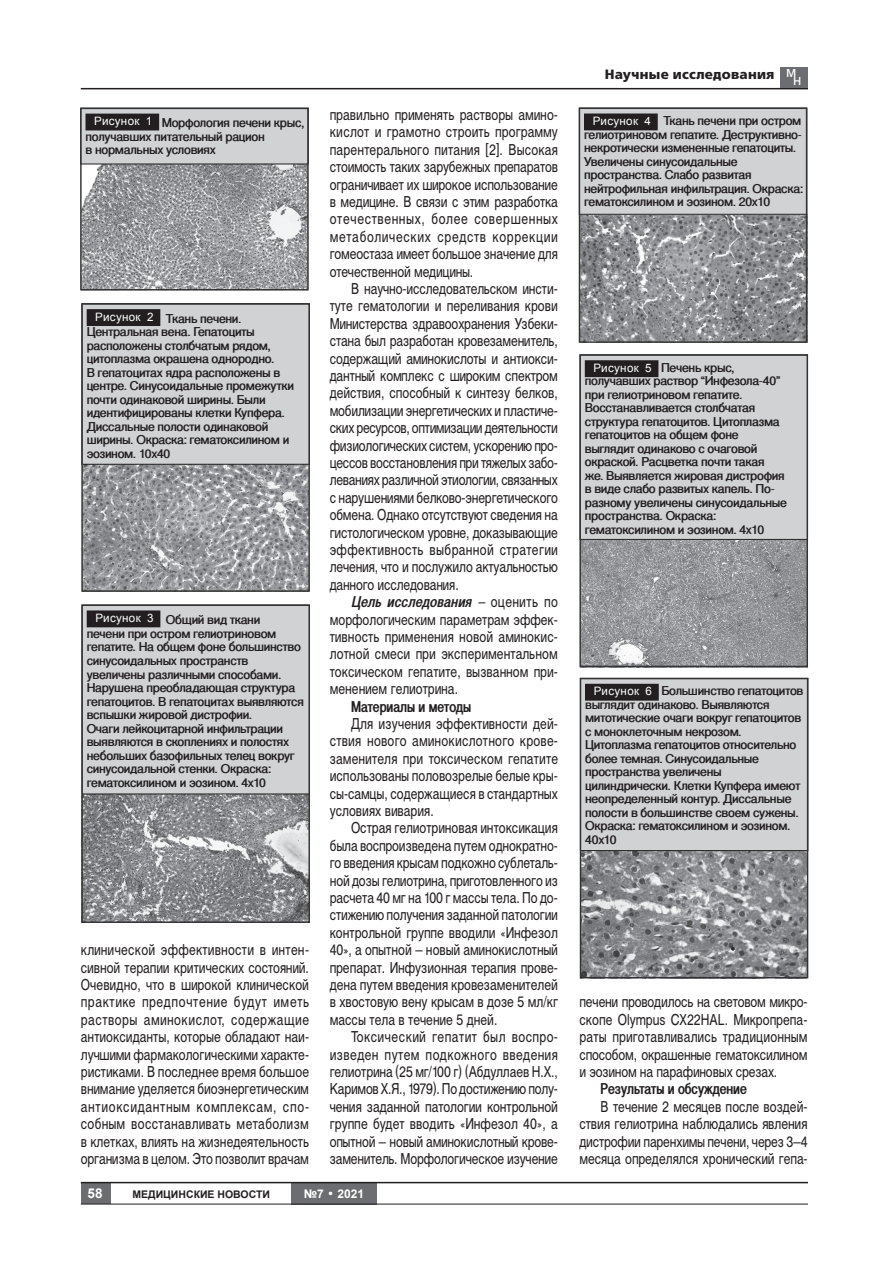
<style>
.page{position:relative;width:893px;height:1263px;background:#fff}
.page>*{position:absolute;margin:0;border:0;box-sizing:border-box;transform-origin:0 0}
.Мн_осн_9{font:15px/17.4px "Helvetica Narrow";letter-spacing:-.01em;color:#231f20;text-align:justify}
.Мн_осн_9-2{font:700 15px "Helvetica Narrow";color:#231f20}
.t1{font:15px "Arial";color:#fff}
.Верхний_правый_колон{font:700 13.5px "Foreigner";letter-spacing:.02em;color:#231f20}
.Литература{font:700 13.5px "Arial";color:#fff}
.Имя_таблицы{font:700 12px/13.5px "Nimbus Sans";letter-spacing:-.025em;color:#231f20}
.t2{font:700 12px "Arial";color:#fff}
.Рисунок{font:11.55px "Arial";letter-spacing:.025em;color:#fff}
.t3{font:700 10.5px "Arial";color:#231f20}
.s1{font-weight:700;font-style:italic}
</style>
<div class="page">
<hr style="left:81px;top:88px;width:727px;height:1px;background:#231f20">
<div style="left:81px;top:1183px;width:29px;height:21px;background:#6c6d70"></div>
<div style="left:781px;top:67px;width:27px;height:20px;background:#6c6d70"></div>
<div style="left:291px;top:1183px;width:85px;height:21px;background:#6c6d70"></div>
<hr style="left:81px;top:1182px;width:727px;height:1px;background:#231f20">
<hr style="left:81px;top:1204px;width:727px;height:1px;background:#231f20">
<img style="left:82px;top:164px;width:225px;height:124px">
<div style="left:81px;top:108px;width:227px;height:56px;background:#d1d2d4"></div>
<div style="left:86px;top:114px;width:72px;height:16px;background:#231f20"></div>
<div style="left:80px;top:108px;width:229px;height:182px;border:1px solid #333"></div>
<img style="left:83px;top:465px;width:225px;height:125px">
<div style="left:82px;top:304px;width:227px;height:160px;background:#d1d2d4"></div>
<div style="left:87px;top:310px;width:73px;height:15px;background:#231f20"></div>
<div style="left:87px;top:309px;width:73px;height:17px;border:1px solid #231f20"></div>
<div style="left:81px;top:303px;width:229px;height:289px;border:1px solid #333"></div>
<img style="left:83px;top:794px;width:225px;height:127px">
<div style="left:82px;top:605px;width:227px;height:189px;background:#d1d2d4"></div>
<div style="left:87px;top:611px;width:73px;height:16px;background:#231f20"></div>
<div style="left:87px;top:610px;width:73px;height:17px;border:1px solid #231f20"></div>
<div style="left:81px;top:604px;width:229px;height:319px;border:1px solid #333"></div>
<img style="left:581px;top:215px;width:227px;height:128px">
<div style="left:579px;top:108px;width:228px;height:106px;background:#d1d2d4"></div>
<div style="left:585px;top:114px;width:72px;height:16px;background:#231f20"></div>
<div style="left:584px;top:113px;width:74px;height:17px;border:1px solid #231f20"></div>
<div style="left:579px;top:108px;width:228px;height:235px;border:1px solid #333"></div>
<img style="left:581px;top:540px;width:225px;height:125px">
<div style="left:580px;top:355px;width:227px;height:184px;background:#d1d2d4"></div>
<div style="left:585px;top:361px;width:73px;height:15px;background:#231f20"></div>
<div style="left:585px;top:360px;width:73px;height:17px;border:1px solid #231f20"></div>
<div style="left:579px;top:354px;width:229px;height:313px;border:1px solid #333"></div>
<img style="left:582px;top:852px;width:224px;height:124px">
<div style="left:580px;top:678px;width:228px;height:172px;background:#d1d2d4"></div>
<div style="left:586px;top:684px;width:72px;height:16px;background:#231f20"></div>
<div style="left:585px;top:684px;width:74px;height:17px;border:1px solid #231f20"></div>
<div style="left:580px;top:678px;width:228px;height:300px;border:1px solid #333"></div>
<p class="Рисунок" style="left:94px;top:114px;width:60px">Рисунок 1</p>
<p class="Имя_таблицы" style="left:85px;top:130px;width:181px">получавших питательный рацион</p>
<p class="Имя_таблицы" style="left:85px;top:143px;width:132px">в нормальных условиях</p>
<p class="Имя_таблицы" style="left:162px;top:116px;width:144px">Морфология печени крыс,</p>
<p class="Рисунок" style="left:95px;top:309px;width:60px">Рисунок 2</p>
<p class="Имя_таблицы" style="left:87px;top:325px;width:209px">Центральная вена. Гепатоциты расположены столбчатым рядом, цитоплазма окрашена однородно.<br>В гепатоцитах ядра расположены в центре. Синусоидальные промежутки почти одинаковой ширины. Были идентифицированы клетки Купфера.<br>Диссальные полости одинаковой ширины. Окраска: гематоксилином и эозином. 10x40</p>
<p class="Имя_таблицы" style="left:166px;top:312px;width:77px">Ткань печени.</p>
<p class="Рисунок" style="left:95px;top:610px;width:60px">Рисунок 3</p>
<p class="Имя_таблицы" style="left:87px;top:627px;width:219px">печени при остром гелиотриновом гепатите. На общем фоне большинство синусоидальных пространств увеличены различными способами.<br>Нарушена преобладающая структура гепатоцитов. В гепатоцитах выявляются вспышки жировой дистрофии.<br>Очаги лейкоцитарной инфильтрации выявляются в скоплениях и полостях небольших базофильных телец вокруг синусоидальной стенки. Окраска: гематоксилином и эозином. 4х10</p>
<p class="Имя_таблицы" style="left:166px;top:613px;width:96px">Общий вид ткани</p>
<p class="Мн_осн_9" style="left:81px;top:941px;width:230px">клинической эффективности в интен&shy;сивной терапии критических состояний.<br>Очевидно, что в широкой клинической практике предпочтение будут иметь растворы аминокислот, содержащие антиоксиданты, которые обладают наи&shy;лучшими фармакологическими характе&shy;ристиками. В последнее время большое внимание уделяется биоэнергетическим антиоксидантным комплексам, спо&shy;собным восстанавливать метаболизм в клетках, влиять на жизнедеятельность организма в целом. Это позволит врачам</p>
<p class="Мн_осн_9" style="left:330px;top:106px;width:230px">правильно применять растворы амино&shy;кислот и грамотно строить программу парентерального питания [2]. Высокая стоимость таких зарубежных препаратов ограничивает их широкое использование в медицине. В связи с этим разработка отечественных, более совершенных метаболических средств коррекции гомеостаза имеет большое значение для отечественной медицины.</p>
<p class="Мн_осн_9" style="left:330px;top:280px;width:230px;text-indent:21px">В научно-исследовательском инсти&shy;туте гематологии и переливания крови Министерства здравоохранения Узбеки&shy;стана был разработан кровезаменитель, содержащий аминокислоты и антиокси&shy;дантный комплекс с широким спектром действия, способный к синтезу белков, мобилизации энергетических и пластиче&shy;ских ресурсов, оптимизации деятельности физиологических систем, ускорению про&shy;цессов восстановления при тяжелых забо&shy;леваниях различной этиологии, связанных с нарушениями белково-энергетического обмена. Однако отсутствуют сведения на гистологическом уровне, доказывающие эффективность выбранной стратегии лечения, что и послужило актуальностью данного исследования.</p>
<p class="Мн_осн_9" style="left:330px;top:593px;width:230px;text-indent:21px"><span class="s1">Цель исследования –</span> оценить по морфологическим параметрам эффек&shy;тивность применения новой аминокис&shy;лотной смеси при экспериментальном токсическом гепатите, вызванном при&shy;менением гелиотрина.</p>
<p class="Мн_осн_9-2" style="left:351px;top:698px;width:122px">Материалы и методы</p>
<p class="Мн_осн_9" style="left:330px;top:715px;width:230px;text-indent:21px">Для изучения эффективности дей&shy;ствия нового аминокислотного крове&shy;заменителя при токсическом гепатите использованы половозрелые белые кры&shy;сы-самцы, содержащиеся в стандартных условиях вивария.</p>
<p class="Мн_осн_9" style="left:330px;top:819px;width:230px;text-indent:21px">Острая гелиотриновая интоксикация была воспроизведена путем однократно&shy;го введения крысам подкожно сублеталь&shy;ной дозы гелиотрина, приготовленного из расчета 40 мг на 100 г массы тела. По до&shy;стижению получения заданной патологии контрольной группе вводили «Инфезол 40», а опытной – новый аминокислотный препарат. Инфузионная терапия прове&shy;дена путем введения кровезаменителей в хвостовую вену крысам в дозе 5 мл/кг массы тела в течение 5 дней.</p>
<p class="Мн_осн_9" style="left:330px;top:1028px;width:230px;text-indent:21px">Токсический гепатит был воспро&shy;изведен путем подкожного введения гелиотрина (25 мг/100 г) (Абдуллаев Н.Х., Каримов Х.Я., 1979). По достижению полу&shy;чения заданной патологии контрольной группе будет вводить «Инфезол 40», а опытной – новый аминокислотный крове&shy;заменитель. Морфологическое изучение</p>
<p class="Литература" style="left:88px;top:1184px;width:17px">58</p>
<p class="t3" style="left:133px;top:1187px;width:139px">МЕДИЦИНСКИЕ НОВОСТИ</p>
<p class="t2" style="left:304px;top:1186px;width:62px">№7 • 2021</p>
<p class="Верхний_правый_колон" style="left:605px;top:67px;width:171px">Научные исследования</p>
<p class="t1" style="left:786px;top:62px;width:12px">м</p>
<p class="t1" style="left:793px;top:70px;width:10px">н</p>
<p class="Имя_таблицы" style="left:663px;top:114px;width:140px">Ткань печени при остром</p>
<p class="Рисунок" style="left:593px;top:114px;width:60px">Рисунок 4</p>
<p class="Имя_таблицы" style="left:584px;top:127px;width:221px">гелиотриновом гепатите. Деструктивно&shy;некротически измененные гепатоциты.<br>Увеличены синусоидальные пространства. Слабо развитая нейтрофильная инфильтрация. Окраска: гематоксилином и эозином. 20х10</p>
<p class="Имя_таблицы" style="left:661px;top:361px;width:75px">Печень крыс,</p>
<p class="Рисунок" style="left:593px;top:360px;width:60px">Рисунок 5</p>
<p class="Имя_таблицы" style="left:585px;top:374px;width:204px">получавших раствор “Инфезола-40” при гелиотриновом гепатите.<br>Восстанавливается столбчатая структура гепатоцитов. Цитоплазма гепатоцитов на общем фоне выглядит одинаково с очаговой окраской. Расцветка почти такая<br>же. Выявляется жировая дистрофия в виде слабо развитых капель. По&shy;разному увеличены синусоидальные пространства. Окраска: гематоксилином и эозином. 4х10</p>
<p class="Имя_таблицы" style="left:661px;top:684px;width:144px">Большинство гепатоцитов</p>
<p class="Рисунок" style="left:594px;top:684px;width:60px">Рисунок 6</p>
<p class="Имя_таблицы" style="left:585px;top:698px;width:218px">выглядит одинаково. Выявляются митотические очаги вокруг гепатоцитов с моноклеточным некрозом.<br>Цитоплазма гепатоцитов относительно более темная. Синусоидальные пространства увеличены цилиндрически. Клетки Купфера имеют неопределенный контур. Диссальные полости в большинстве своем сужены.<br>Окраска: гематоксилином и эозином.<br>40x10</p>
<p class="Мн_осн_9" style="left:579px;top:993px;width:230px">печени проводилось на световом микро&shy;скопе Olympus CX22HAL. Микропрепа&shy;раты приготавливались традиционным способом, окрашенные гематоксилином и эозином на парафиновых срезах.</p>
<p class="Мн_осн_9-2" style="left:601px;top:1081px;width:148px">Результаты и обсуждение</p>
<p class="Мн_осн_9" style="left:579px;top:1098px;width:230px;text-indent:21px">В течение 2 месяцев после воздей&shy;ствия гелиотрина наблюдались явления дистрофии паренхимы печени, через 3–4 месяца определялся хронический гепа-</p>
</div>
